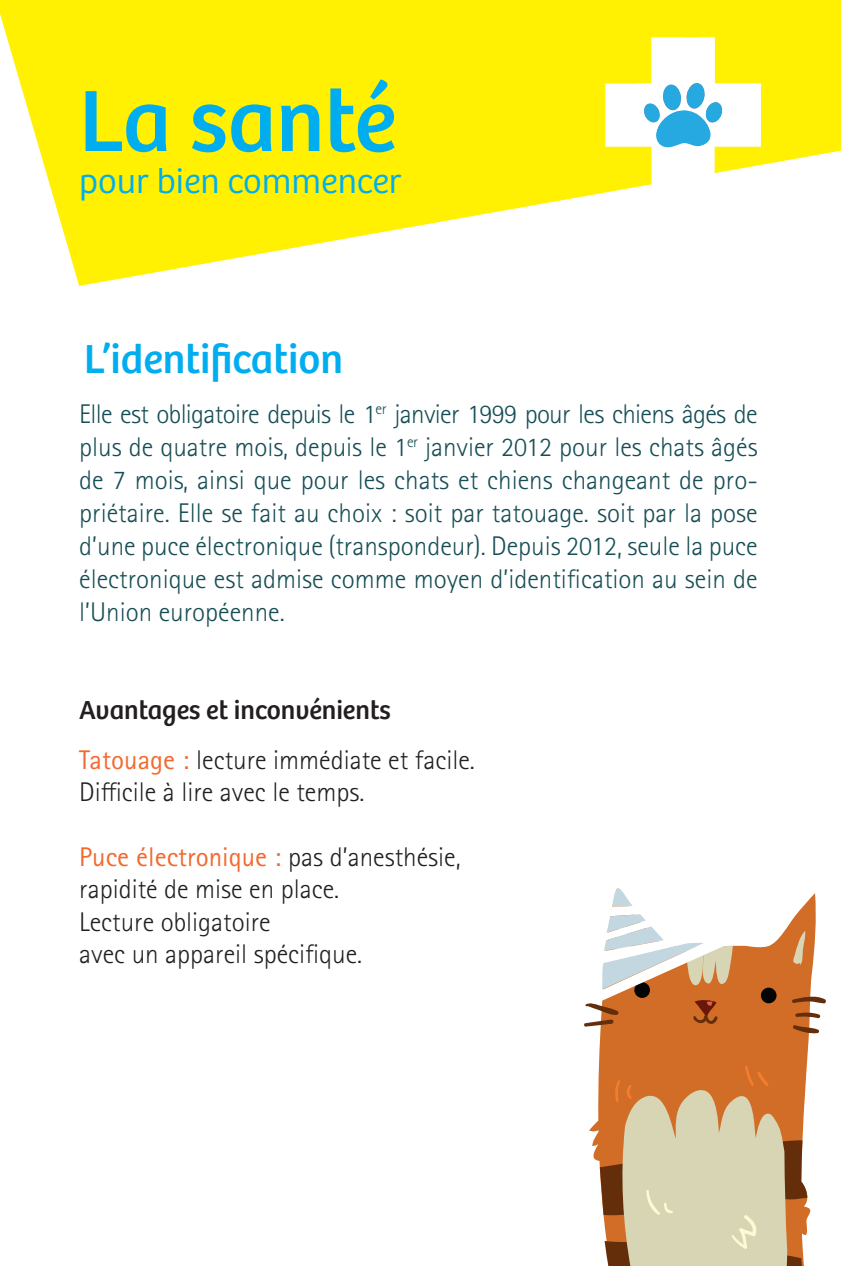
<style>
.page{position:relative;width:841px;height:1266px;background:#fff}
.page>*{position:absolute;margin:0;border:0;box-sizing:border-box;transform-origin:0 0}
.t1{font:90px "Bree";color:#00aeef}
.t2{font:42px "Bree";color:#00aeef}
.t3{font:300 36px "Bree";color:#00aeef}
.t4{font:300 27px/33px "Rotis Sans Serif Pro";color:#174e55;text-align:justify}
.t5{font:300 27px/32.4px "Rotis Sans Serif Pro";color:#231f20}
.t6{font:27px "Bree";color:#231f20}
.s1{font-weight:400;color:#f26a30}
</style>
<div class="page">
<svg style="left:0;top:0;width:840px;height:286px;fill:#fff101"></svg>
<svg style="left:605px;top:37px;width:155px;height:156px"></svg>
<svg style="left:589px;top:893px;width:227px;height:326px;fill:#d16d27"></svg>
<svg style="left:790px;top:994px;width:36px;height:9px"></svg>
<svg style="left:794px;top:1012px;width:27px;height:6px"></svg>
<svg style="left:791px;top:1024px;width:28px;height:10px"></svg>
<div style="left:760px;top:987px;width:16px;height:16px;background:#030505;border-radius:50%"></div>
<svg style="left:791px;top:930px;width:14px;height:35px"></svg>
<svg style="left:599px;top:1065px;width:208px;height:201px;background:#cfac81"></svg>
<svg style="left:584px;top:888px;width:148px;height:138px"></svg>
<h1 class="t1" style="left:79px;top:68px;width:318px">La santé</h1>
<h3 class="t3" style="left:79px;top:161px;width:323px">pour bien commencer</h3>
<h2 class="t2" style="left:84px;top:335px;width:260px">L’identification</h2>
<p class="t4" style="left:79px;top:398px;width:680px">Elle est obligatoire depuis le 1<sup>er</sup> janvier 1999 pour les chiens âgés de plus de quatre mois, depuis le 1<sup>er</sup> janvier 2012 pour les chats âgés de 7 mois, ainsi que pour les chats et chiens changeant de pro&shy;priétaire. Elle se fait au choix : soit par tatouage. soit par la pose d’une puce électronique (transpondeur). Depuis 2012, seule la puce électronique est admise comme moyen d’identification au sein de l’Union européenne.</p>
<p class="t6" style="left:79px;top:693px;width:313px">Avantages et inconvénients</p>
<p class="t5" style="left:79px;top:743px;width:397px"><span class="s1">Tatouage :</span> lecture immédiate et facile.<br>Difficile à lire avec le temps.</p>
<p class="t5" style="left:79px;top:841px;width:383px"><span class="s1">Puce électronique :</span> pas d’anesthésie, rapidité de mise en place.<br>Lecture obligatoire<br>avec un appareil spécifique.</p>
</div>
